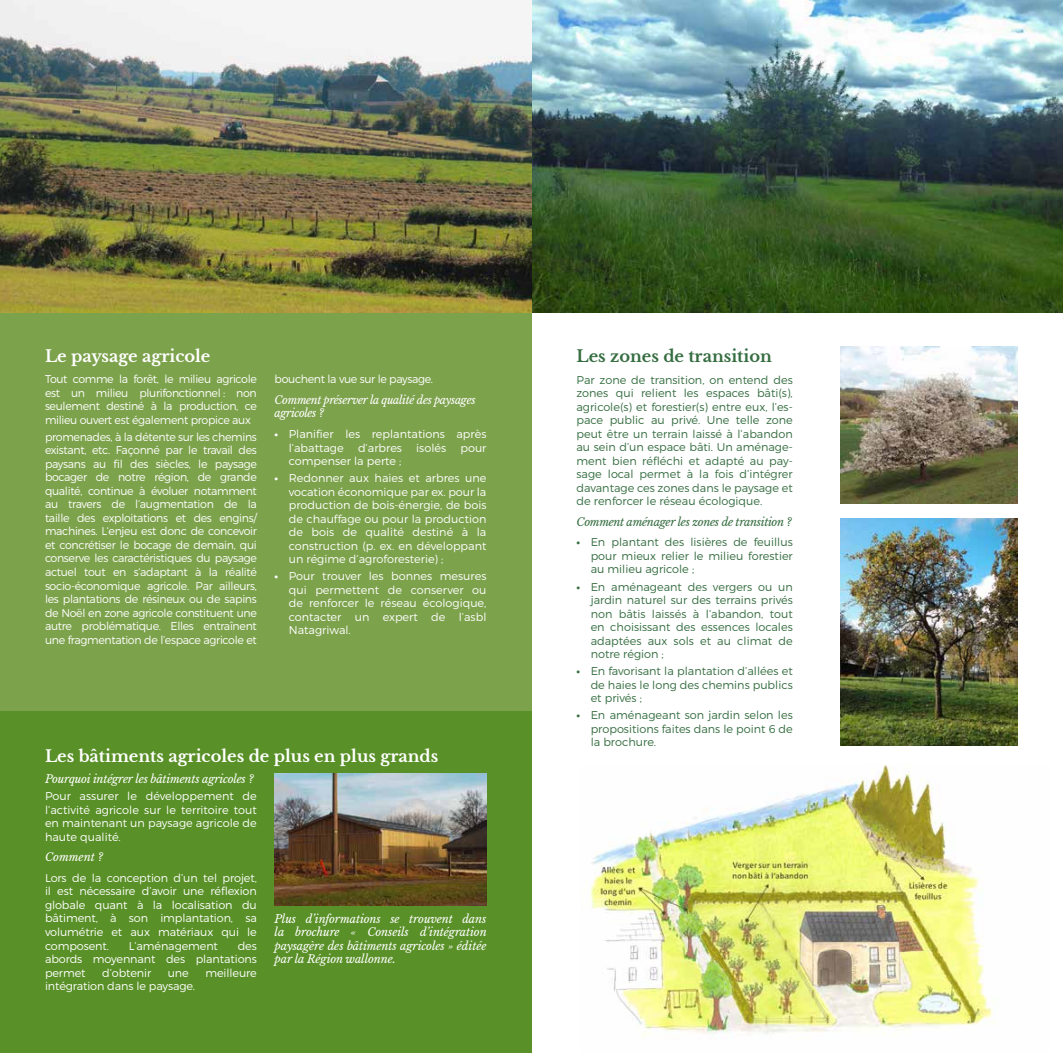
<style>
.page{position:relative;width:1063px;height:1053px;background:#fff}
.page>*{position:absolute;margin:0;border:0;box-sizing:border-box;transform-origin:0 0}
.t1{font:700 16.25px "Libre Baskerville";color:#fff}
.t2{font:700 16.25px "Libre Baskerville";color:#356d40}
.t3{font:300 11.25px/13.5px "Montserrat";letter-spacing:-.01em;color:#fff;text-align:justify}
.t4{font:300 11.25px/13.5px "Montserrat";color:#356d40;text-align:justify}
.t5{font:italic 11.25px/13.5px "Libre Baskerville";letter-spacing:-.02em;color:#fff}
.t6{font:italic 11.25px "Libre Baskerville";letter-spacing:-.03em;color:#356d40}
.t7{font:300 11.25px "Montserrat";letter-spacing:-.03em;color:#fff}
.t8{font:italic 11.25px "Libre Baskerville";color:#fff}
.s1{font-weight:700}
</style>
<div class="page">
<div style="left:0;top:312px;width:531px;height:740px;background:#7da24c"></div>
<div style="left:0;top:711px;width:531px;height:341px;background:#599027"></div>
<img style="left:0;top:0;width:1063px;height:312px">
<img style="left:841px;top:346px;width:177px;height:157px">
<img style="left:841px;top:518px;width:177px;height:227px">
<img style="left:590px;top:765px;width:405px;height:273px">
<img style="left:275px;top:773px;width:211px;height:131px">
<h1 class="t1" style="left:45px;top:346px;width:167px">Le paysage agricole</h1>
<p class="t3" style="left:45px;top:372px;width:213px">Tout comme la forêt, le milieu agricole est un milieu plurifonctionnel : non seulement destiné à la production, ce milieu ouvert est également propice aux</p>
<p class="t3" style="left:45px;top:430px;width:213px">promenades, à la détente sur les chemins existant, etc. Façonné par le travail des paysans au fil des siècles, le paysage bocager de notre région, de grande qualité, continue à évoluer notamment au travers de l‘augmentation de la taille des exploitations et des engins/ machines. L‘enjeu est donc de concevoir et concrétiser le bocage de demain, qui conserve les caractéristiques du paysage actuel tout en s‘adaptant à la réalité socio-économique agricole. Par ailleurs, les plantations de résineux ou de sapins de Noël en zone agricole constituent une autre problématique. Elles entraînent une fragmentation de l’espace agricole et</p>
<p class="t7" style="left:275px;top:372px;width:160px">bouchent la vue sur le paysage.</p>
<p class="t5" style="left:275px;top:393px;width:202px">Comment préserver la qualité des paysages agricoles ?</p>
<p class="t3" style="left:289px;top:427px;width:199px;text-indent:-14px"><span class="s1">•</span> Planifier les replantations après l’abattage</p>
<p class="t3" style="left:358px;top:440px;width:46px">d’arbres</p>
<p class="t3" style="left:416px;top:440px;width:31px">isolés</p>
<p class="t3" style="left:460px;top:440px;width:28px">pour</p>
<p class="t3" style="left:289px;top:454px;width:114px">compenser la perte ;</p>
<p class="t3" style="left:289px;top:471px;width:199px;text-indent:-14px"><span class="s1">•</span> Redonner aux haies et arbres une vocation économique par ex. pour la production de bois-énergie, de bois de chauffage ou pour la production de bois de qualité destiné à la construction (p. ex. en développant un régime d’agroforesterie) ;</p>
<p class="t3" style="left:289px;top:569px;width:199px;text-indent:-14px"><span class="s1">•</span> Pour trouver les bonnes mesures qui permettent de conserver ou de renforcer le réseau écologique, contacter un expert de l’asbl Natagriwal.</p>
<h1 class="t1" style="left:45px;top:745px;width:395px">Les bâtiments agricoles de plus en plus grands</h1>
<p class="t5" style="left:45px;top:772px;width:210px">Pourquoi intégrer les bâtiments agricoles ?</p>
<p class="t3" style="left:45px;top:789px;width:213px">Pour assurer le développement de l’activité agricole sur le territoire tout en maintenant un paysage agricole de haute qualité.</p>
<p class="t8" style="left:45px;top:850px;width:60px">Comment ?</p>
<p class="t3" style="left:45px;top:870px;width:213px">Lors de la conception d’un tel projet, il est nécessaire d’avoir une réflexion globale quant à la localisation du bâtiment, à son implantation, sa volumétrie et aux matériaux qui le composent.</p>
<p class="t5" style="left:275px;top:912px;width:214px;text-align:justify">Plus d’informations se trouvent dans la brochure « Conseils d’intégration paysagère des bâtiments agricoles » éditée par la Région wallonne.</p>
<p class="t3" style="left:129px;top:938px;width:91px">L’aménagement</p>
<p class="t3" style="left:45px;top:938px;width:213px;text-indent:193px">des abords moyennant des plantations permet</p>
<p class="t3" style="left:102px;top:965px;width:50px">d’obtenir</p>
<p class="t3" style="left:168px;top:965px;width:23px">une</p>
<p class="t3" style="left:205px;top:965px;width:53px">meilleure</p>
<p class="t3" style="left:45px;top:978px;width:152px">intégration dans le paysage.</p>
<h1 class="t2" style="left:576px;top:346px;width:197px">Les zones de transition</h1>
<p class="t4" style="left:576px;top:372px;width:218px">Par zone de transition, on entend des zones qui relient les espaces bâti(s), agricole(s) et forestier(s) entre eux, l’es&shy;pace public au privé. Une telle zone peut être un terrain laissé à l’abandon au sein d’un espace bâti. Un aménage&shy;ment bien réfléchi et adapté au pay&shy;sage local permet à la fois d’intégrer davantage ces zones dans le paysage et de renforcer le réseau écologique.</p>
<p class="t6" style="left:576px;top:515px;width:217px">Comment aménager les zones de transition ?</p>
<p class="t4" style="left:591px;top:535px;width:204px;text-indent:-14px"><span class="s1">•</span> En plantant des lisières de feuillus pour mieux relier le milieu forestier au milieu agricole ;</p>
<p class="t4" style="left:591px;top:579px;width:204px;text-indent:-14px"><span class="s1">•</span> En aménageant des vergers ou un jardin naturel sur des terrains privés non bâtis laissés à l’abandon, tout en choisissant des essences locales adaptées aux sols et au climat de notre région ;</p>
<p class="t4" style="left:591px;top:664px;width:204px;text-indent:-14px"><span class="s1">•</span> En favorisant la plantation d’allées et de haies le long des chemins publics et privés ;</p>
<p class="t4" style="left:591px;top:708px;width:204px;text-indent:-14px"><span class="s1">•</span> En aménageant son jardin selon les propositions faites dans le point 6 de la brochure.</p>
</div>
